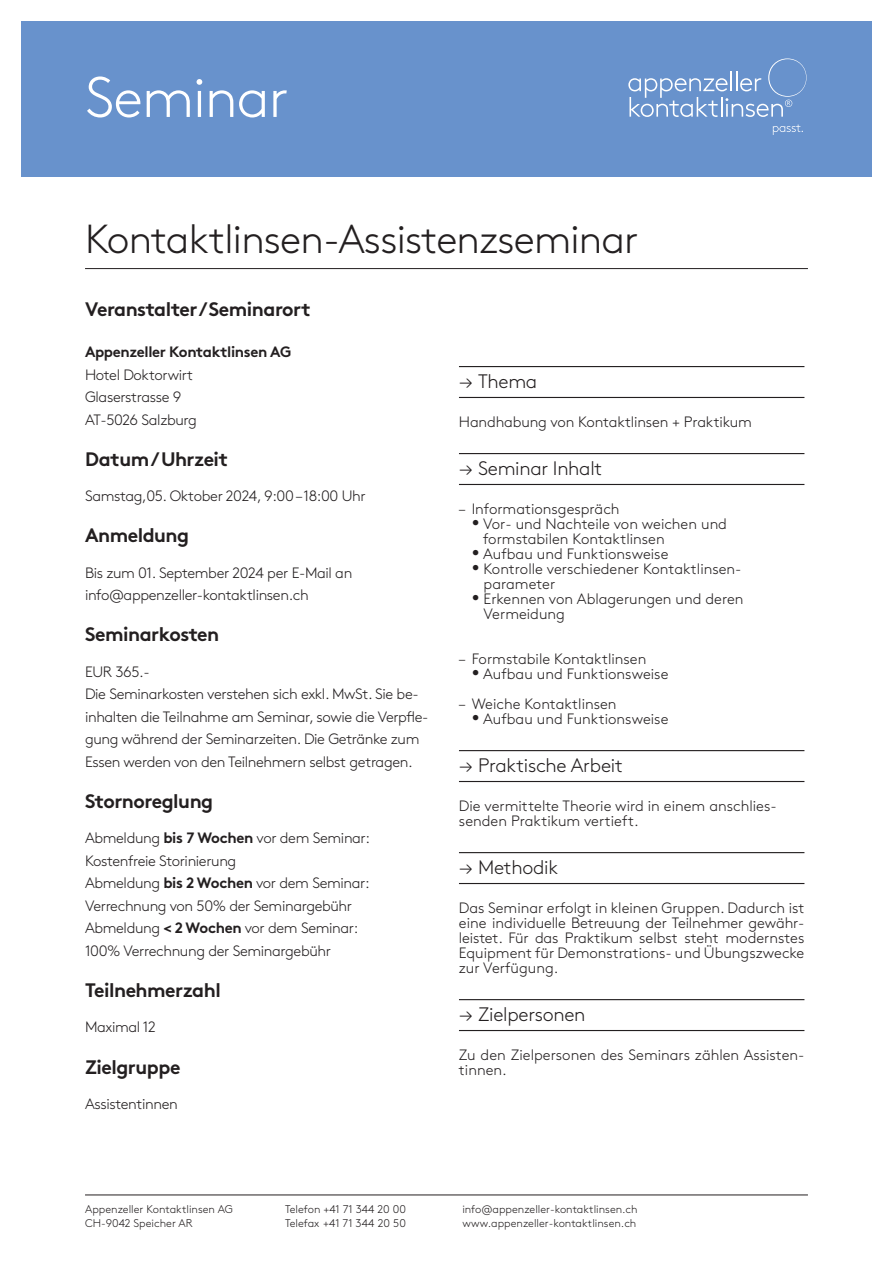
<style>
.page{position:relative;width:893px;height:1263px;background:#fff}
.page>*{position:absolute;margin:0;border:0;box-sizing:border-box;transform-origin:0 0}
.Text_hf{font:300 57px "Brown Std";letter-spacing:-.02em;color:#fff}
.Text_hf-2{font:300 40.5px "Brown Std";letter-spacing:-.02em;color:#231f20}
.Text_hf-3{font:700 19.5px "Brown Std";letter-spacing:-.025em;color:#231f20}
._00_Ueberschrift{font:300 19.5px "Brown Std";letter-spacing:-.015em;color:#231f20}
._03_Grundtext_Aufzae{font:300 15px/15px "Brown Std";color:#231f20}
.Text_hf-4{font:300 15px/22.5px "Brown Std";letter-spacing:-.025em;color:#231f20}
.Text{font:300 11.1px "Brown Std";color:#231f20}
.s1{font-weight:700}
</style>
<div class="page">
<div style="left:21px;top:21px;width:851px;height:155px;background:#6892cc"></div>
<hr style="left:459px;top:366px;width:345px;height:1px;background:#231f20">
<hr style="left:459px;top:397px;width:345px;height:1px;background:#231f20">
<hr style="left:459px;top:453px;width:345px;height:1px;background:#231f20">
<hr style="left:459px;top:484px;width:345px;height:1px;background:#231f20">
<hr style="left:459px;top:750px;width:345px;height:1px;background:#231f20">
<hr style="left:459px;top:781px;width:345px;height:1px;background:#231f20">
<hr style="left:459px;top:852px;width:345px;height:1px;background:#231f20">
<hr style="left:459px;top:883px;width:345px;height:1px;background:#231f20">
<hr style="left:459px;top:999px;width:345px;height:1px;background:#231f20">
<hr style="left:459px;top:1030px;width:345px;height:1px;background:#231f20">
<svg style="left:773px;top:125px;width:30px;height:10px"></svg>
<svg style="left:628px;top:58px;width:178px;height:59px"></svg>
<hr style="left:85px;top:1194px;width:723px;height:1px;background:#231f20">
<hr style="left:85px;top:268px;width:723px;height:1px;background:#231f20">
<p class="Text_hf" style="left:85px;top:65px;width:205px">Seminar</p>
<p class="Text_hf-2" style="left:85px;top:216px;width:555px">Kontaktlinsen-Assistenzseminar</p>
<p class="Text_hf-3" style="left:85px;top:297px;width:227px">Veranstalter /Seminarort</p>
<p class="Text_hf-4" style="left:85px;top:341px;width:208px"><span class="s1">Appenzeller Kontaktlinsen AG<br></span>Hotel Doktorwirt<br>Glaserstrasse 9<br>AT-5026 Salzburg</p>
<p class="Text_hf-3" style="left:85px;top:447px;width:145px">Datum / Uhrzeit</p>
<p class="Text_hf-4" style="left:85px;top:485px;width:282px">Samstag,05. Oktober 2024, 9:00 – 18:00 Uhr</p>
<p class="Text_hf-3" style="left:85px;top:524px;width:106px">Anmeldung</p>
<p class="Text_hf-4" style="left:85px;top:561px;width:269px">Bis zum 01. September 2024 per E-Mail an info@appenzeller-kontaktlinsen.ch</p>
<p class="Text_hf-3" style="left:85px;top:623px;width:136px">Seminarkosten</p>
<p class="Text_hf-4" style="left:85px;top:660px;width:345px">EUR 365.-<br>Die Seminarkosten verstehen sich exkl. MwSt. Sie be&shy;inhalten die Teilnahme am Seminar, sowie die Verpfle&shy;gung während der Seminarzeiten. Die Getränke zum Essen werden von den Teilnehmern selbst getragen.</p>
<p class="Text_hf-3" style="left:85px;top:789px;width:130px">Stornoreglung</p>
<p class="Text_hf-4" style="left:85px;top:827px;width:287px">Abmeldung <span class="s1">bis 7 Wochen</span> vor dem Seminar:<br>Kostenfreie Storinierung<br>Abmeldung <span class="s1">bis 2 Wochen</span> vor dem Seminar:<br>Verrechnung von 50% der Seminargebühr Abmeldung <span class="s1">&lt; 2 Wochen</span> vor dem Seminar:<br>100% Verrechnung der Seminargebühr</p>
<p class="Text_hf-3" style="left:85px;top:978px;width:137px">Teilnehmerzahl</p>
<p class="Text_hf-4" style="left:85px;top:1016px;width:72px">Maximal 12</p>
<p class="Text_hf-3" style="left:85px;top:1055px;width:97px">Zielgruppe</p>
<p class="Text_hf-4" style="left:85px;top:1092px;width:94px">Assistentinnen</p>
<p class="_00_Ueberschrift" style="left:459px;top:371px;width:80px">→ Thema</p>
<p class="_03_Grundtext_Aufzae" style="left:459px;top:414px;width:294px">Handhabung von Kontaktlinsen + Praktikum</p>
<p class="_00_Ueberschrift" style="left:459px;top:458px;width:145px">→ Seminar Inhalt</p>
<p class="_03_Grundtext_Aufzae" style="left:459px;top:501px;width:162px">– Informationsgespräch</p>
<p class="_03_Grundtext_Aufzae" style="left:483px;top:516px;width:245px;text-indent:-11px">• Vor- und Nachteile von weichen und formstabilen Kontaktlinsen</p>
<p class="_03_Grundtext_Aufzae" style="left:472px;top:546px;width:198px">• Aufbau und Funktionsweise</p>
<p class="_03_Grundtext_Aufzae" style="left:484px;top:561px;width:259px;text-indent:-12px">• Kontrolle verschiedener Kontaktlinsen&shy;parameter</p>
<p class="_03_Grundtext_Aufzae" style="left:484px;top:591px;width:262px;text-indent:-12px">• Erkennen von Ablagerungen und deren<br>Vermeidung</p>
<p class="_03_Grundtext_Aufzae" style="left:459px;top:651px;width:189px">– Formstabile Kontaktlinsen</p>
<p class="_03_Grundtext_Aufzae" style="left:472px;top:666px;width:198px">• Aufbau und Funktionsweise</p>
<p class="_03_Grundtext_Aufzae" style="left:459px;top:696px;width:159px">– Weiche Kontaktlinsen</p>
<p class="_03_Grundtext_Aufzae" style="left:472px;top:711px;width:198px">• Aufbau und Funktionsweise</p>
<p class="_00_Ueberschrift" style="left:459px;top:755px;width:165px">→ Praktische Arbeit</p>
<p class="_03_Grundtext_Aufzae" style="left:459px;top:798px;width:319px">Die vermittelte Theorie wird in einem anschlies&shy;senden Praktikum vertieft.</p>
<p class="_00_Ueberschrift" style="left:459px;top:857px;width:101px">→ Methodik</p>
<p class="_03_Grundtext_Aufzae" style="left:459px;top:900px;width:347px;text-align:justify">Das Seminar erfolgt in kleinen Gruppen. Dadurch ist eine individuelle Betreuung der Teilnehmer gewähr&shy;leistet. Für das Praktikum selbst steht modernstes Equipment für Demonstrations- und Übungszwecke zur Verfügung.</p>
<p class="_00_Ueberschrift" style="left:459px;top:1004px;width:128px">→ Zielpersonen</p>
<p class="_03_Grundtext_Aufzae" style="left:459px;top:1047px;width:347px">Zu den Zielpersonen des Seminars zählen Assisten&shy;tinnen.</p>
<p class="Text" style="left:85px;top:1203px;width:149px">Appenzeller Kontaktlinsen AG</p>
<p class="Text" style="left:85px;top:1216px;width:109px">CH-9042 Speicher AR</p>
<p class="Text" style="left:285px;top:1203px;width:122px">Telefon +41 71 344 20 00</p>
<p class="Text" style="left:285px;top:1216px;width:122px">Telefax +41 71 344 20 50</p>
<p class="Text" style="left:462px;top:1203px;width:177px">info@appenzeller-kontaktlinsen.ch</p>
<p class="Text" style="left:462px;top:1216px;width:175px">www.appenzeller-kontaktlinsen.ch</p>
</div>
